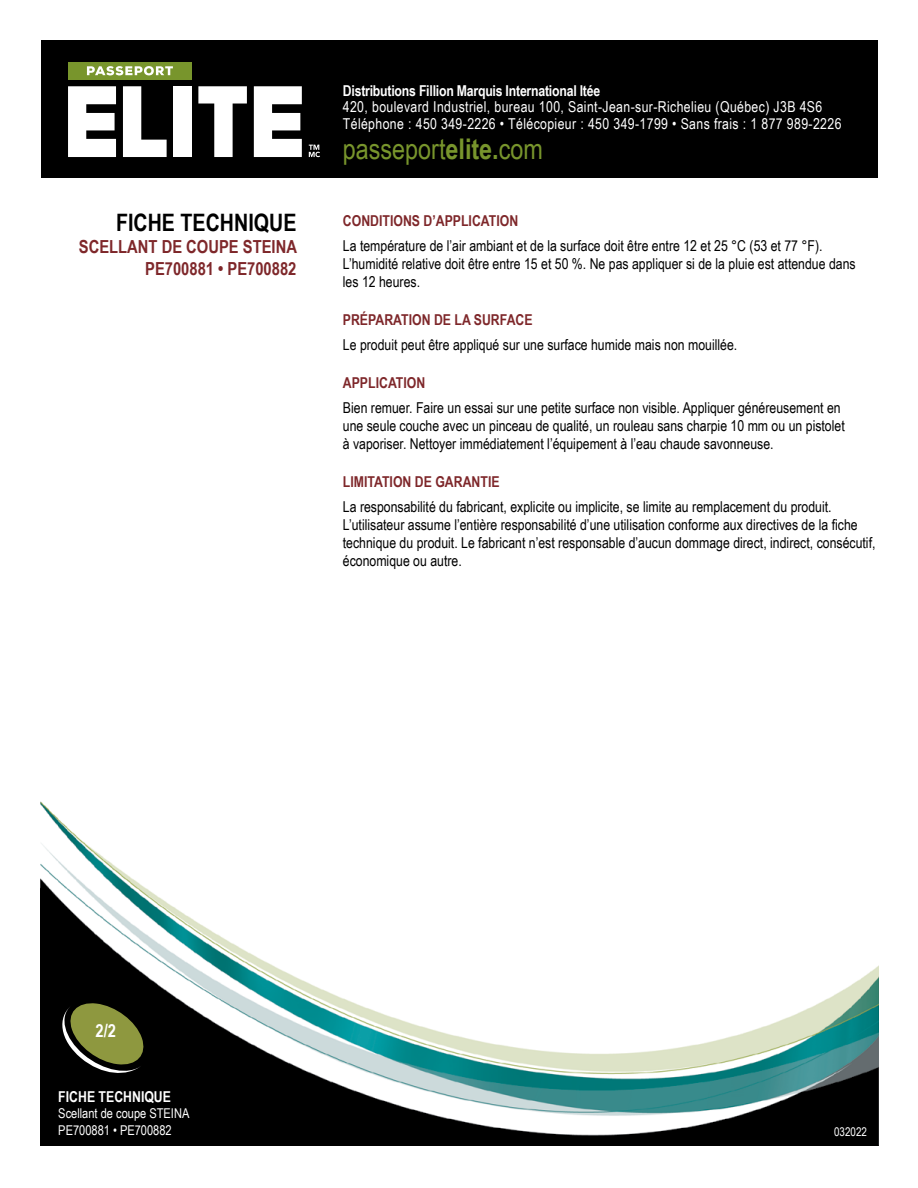
<style>
.page{position:relative;width:918px;height:1188px;background:#fff}
.page>*{position:absolute;margin:0;border:0;box-sizing:border-box;transform-origin:0 0}
.t1{font:28.5px "Arial Narrow";color:#78952c}
.t2{font:700 24px "Arial Narrow";color:#000}
.t3{font:700 18px/21.6px "Arial Narrow";color:#7e272a;text-align:right}
.t4{font:700 18px "Arial Narrow";color:#fff}
.t5{font:15px/18px "Arial Narrow";color:#000}
.t6{font:15px/17.1px "Arial Narrow";letter-spacing:.025em;color:#fff}
.t7{font:700 15px "Arial Narrow";color:#7e272a}
.t8{font:700 15px "Arial Narrow";letter-spacing:-.015em;color:#fff}
.t9{font:13.5px/16.2px "Arial Narrow";color:#fff}
.t10{font:12px "Arial Narrow";color:#fff}
.s1{font-weight:700}
</style>
<div class="page">
<img style="left:40px;top:801px;width:838px;height:345px">
<svg style="left:57px;top:1001px;width:91px;height:76px;background:#4e5229"></svg>
<div style="left:41px;top:41px;width:837px;height:137px;background:#000"></div>
<svg style="left:309px;top:145px;width:11px;height:12px"></svg>
<svg style="left:68px;top:86px;width:48px;height:71px;background:#d5d5d5"></svg>
<div style="left:173px;top:86px;width:19px;height:71px;background:#fff"></div>
<svg style="left:198px;top:86px;width:49px;height:71px"></svg>
<svg style="left:123px;top:86px;width:44px;height:71px"></svg>
<svg style="left:254px;top:86px;width:48px;height:71px;background:#d5d5d5"></svg>
<div style="left:68px;top:62px;width:124px;height:18px;background:#78952c"></div>
<svg style="left:87px;top:66px;width:86px;height:9px"></svg>
<h2 class="t2" style="left:116px;top:205px;width:182px">FICHE TECHNIQUE</h2>
<p class="t3" style="left:79px;top:235px;width:220px">SCELLANT DE COUPE STEINA<br>PE700881 • PE700882</p>
<p class="t8" style="left:343px;top:79px;width:259px">Distributions Fillion Marquis International ltée</p>
<p class="t6" style="left:343px;top:98px;width:500px">420, boulevard Industriel, bureau 100, Saint-Jean-sur-Richelieu (Québec) J3B 4S6<br>Téléphone : 450 349-2226 • Télécopieur : 450 349-1799 • Sans frais : 1 877 989-2226</p>
<h1 class="t1" style="left:343px;top:128px;width:202px">passeport<span class="s1">elite.</span>com</h1>
<p class="t7" style="left:343px;top:209px;width:177px">CONDITIONS D’APPLICATION</p>
<p class="t5" style="left:343px;top:236px;width:514px">La température de l’air ambiant et de la surface doit être entre 12 et 25 °C (53 et 77 °F).<br>L’humidité relative doit être entre 15 et 50 %. Ne pas appliquer si de la pluie est attendue dans les 12 heures.</p>
<p class="t7" style="left:343px;top:308px;width:191px">PRÉPARATION DE LA SURFACE</p>
<p class="t5" style="left:343px;top:335px;width:396px">Le produit peut être appliqué sur une surface humide mais non mouillée.</p>
<p class="t7" style="left:343px;top:371px;width:84px">APPLICATION</p>
<p class="t5" style="left:343px;top:398px;width:503px">Bien remuer. Faire un essai sur une petite surface non visible. Appliquer généreusement en une seule couche avec un pinceau de qualité, un rouleau sans charpie 10 mm ou un pistolet à vaporiser. Nettoyer immédiatement l’équipement à l’eau chaude savonneuse.</p>
<p class="t7" style="left:343px;top:470px;width:158px">LIMITATION DE GARANTIE</p>
<p class="t5" style="left:343px;top:497px;width:534px">La responsabilité du fabricant, explicite ou implicite, se limite au remplacement du produit.<br>L’utilisateur assume l’entière responsabilité d’une utilisation conforme aux directives de la fiche technique du produit. Le fabricant n’est responsable d’aucun dommage direct, indirect, consécutif, économique ou autre.</p>
<p class="t4" style="left:95px;top:1017px;width:22px">2/2</p>
<p class="t8" style="left:58px;top:1086px;width:114px">FICHE TECHNIQUE</p>
<p class="t9" style="left:58px;top:1105px;width:133px">Scellant de coupe STEINA<br>PE700881 • PE700882</p>
<p class="t10" style="left:834px;top:1123px;width:34px">032022</p>
</div>
